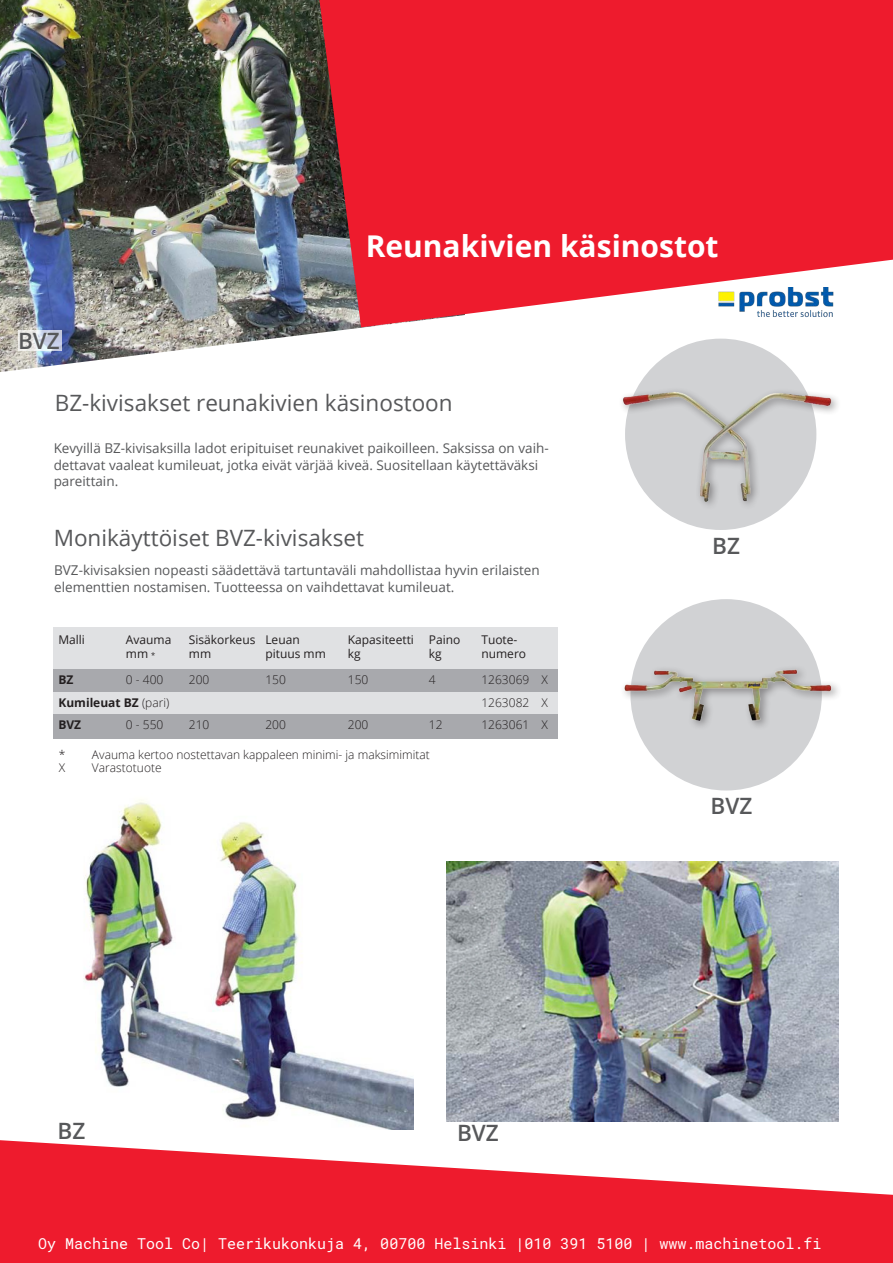
<style>
.page{position:relative;width:893px;height:1263px;background:#fff}
.page>*{position:absolute;margin:0;border:0;box-sizing:border-box;transform-origin:0 0}
.Ooootsikko{font:700 30px "Open Sans";color:#fff}
.Inkku{font:22.5px "Open Sans";color:#57585a}
.t1{font:600 22.5px "Open Sans";color:#57585a}
.Otsikko{font:15px "Roboto Mono";color:#fff}
.Leipis{font:13.5px/16.5px "Open Sans";color:#57585a}
.t2{font:300 12px "Open Sans";color:#231f20}
.t3{font:12px "Open Sans";color:#231f20}
.t4{font:700 12px "Open Sans";color:#231f20}
.s1{font-size:7.5px}
.s2{font-weight:300}
</style>
<div class="page">
<img style="left:84px;top:800px;width:330px;height:330px">
<img style="left:0;top:0;width:366px;height:372px">
<svg style="left:18px;top:330px;width:44px;height:21px"></svg>
<svg style="left:319px;top:0;width:574px;height:327px;background:#e92e3e"></svg>
<svg style="left:0;top:1140px;width:893px;height:123px;fill:#ee1b2d"></svg>
<div style="left:53px;top:627px;width:505px;height:112px;background:#a8a9ad"></div>
<div style="left:53px;top:627px;width:505px;height:42px;background:#e0e1e3"></div>
<div style="left:53px;top:692px;width:505px;height:22px;background:#e0e1e3"></div>
<svg style="left:872px;top:1197px;width:21px;height:66px"></svg>
<img style="left:717px;top:288px;width:117px;height:31px">
<div style="left:630px;top:599px;width:192px;height:191px;background:#d1d2d4;border-radius:50%"></div>
<img style="left:624px;top:657px;width:214px;height:75px">
<img style="left:620px;top:323px;width:214px;height:207px">
<img style="left:446px;top:862px;width:393px;height:259px">
<p class="t1" style="left:18px;top:325px;width:43px">BVZ</p>
<p class="Ooootsikko" style="left:366px;top:225px;width:354px">Reunakivien käsinostot</p>
<p class="Inkku" style="left:55px;top:387px;width:399px">BZ-kivisakset reunakivien käsinostoon</p>
<p class="Leipis" style="left:54px;top:440px;width:496px">Kevyillä BZ-kivisaksilla ladot eripituiset reunakivet paikoilleen. Saksissa on vaih&shy;dettavat vaaleat kumileuat, jotka eivät värjää kiveä. Suositellaan käytettäväksi pareittain.</p>
<p class="Inkku" style="left:54px;top:523px;width:312px">Monikäyttöiset BVZ-kivisakset</p>
<p class="Leipis" style="left:54px;top:562px;width:487px">BVZ-kivisaksien nopeasti säädettävä tartuntaväli mahdollistaa hyvin erilaisten elementtien nostamisen. Tuotteessa on vaihdettavat kumileuat.</p>
<p class="t3" style="left:58px;top:632px;width:28px">Malli</p>
<p class="t3" style="left:126px;top:632px;width:47px">Avauma</p>
<p class="t3" style="left:189px;top:632px;width:112px">Sisäkorkeus Leuan</p>
<p class="t3" style="left:348px;top:632px;width:114px">Kapasiteetti Paino</p>
<p class="t3" style="left:481px;top:632px;width:38px">Tuote-</p>
<p class="t3" style="left:126px;top:645px;width:31px">mm <span class="s1">*</span></p>
<p class="t3" style="left:189px;top:645px;width:24px">mm</p>
<p class="t3" style="left:265px;top:645px;width:62px">pituus mm</p>
<p class="t3" style="left:348px;top:645px;width:14px">kg</p>
<p class="t3" style="left:429px;top:645px;width:14px">kg</p>
<p class="t3" style="left:481px;top:645px;width:46px">numero</p>
<p class="t4" style="left:58px;top:671px;width:17px">BZ</p>
<p class="t2" style="left:126px;top:672px;width:39px">0 - 400</p>
<p class="t2" style="left:189px;top:672px;width:22px">200</p>
<p class="t2" style="left:265px;top:672px;width:22px">150</p>
<p class="t2" style="left:348px;top:672px;width:22px">150</p>
<p class="t2" style="left:429px;top:672px;width:8px">4</p>
<p class="t2" style="left:481px;top:672px;width:68px">1263069 X</p>
<p class="t4" style="left:58px;top:694px;width:113px">Kumileuat BZ <span class="s2">(pari)</span></p>
<p class="t2" style="left:481px;top:694px;width:68px">1263082 X</p>
<p class="t4" style="left:58px;top:716px;width:24px">BVZ</p>
<p class="t2" style="left:126px;top:716px;width:39px">0 - 550</p>
<p class="t2" style="left:189px;top:716px;width:22px">210</p>
<p class="t2" style="left:265px;top:716px;width:22px">200</p>
<p class="t2" style="left:348px;top:716px;width:22px">200</p>
<p class="t2" style="left:429px;top:716px;width:15px">12</p>
<p class="t2" style="left:481px;top:716px;width:68px">1263061 X</p>
<p class="t2" style="left:59px;top:746px;width:372px">* Avauma kertoo nostettavan kappaleen minimi- ja maksimimitat</p>
<p class="t2" style="left:59px;top:759px;width:8px">X</p>
<p class="t2" style="left:92px;top:759px;width:71px">Varastotuote</p>
<p class="t1" style="left:58px;top:1115px;width:29px">BZ</p>
<p class="t1" style="left:457px;top:1117px;width:43px">BVZ</p>
<p class="t1" style="left:712px;top:530px;width:29px">BZ</p>
<p class="t1" style="left:711px;top:790px;width:43px">BVZ</p>
<p class="Otsikko" style="left:38px;top:1233px;width:785px">Oy Machine Tool Co| Teerikukonkuja 4, 00700 Helsinki |010 391 5100 | www.machinetool.fi</p>
</div>
